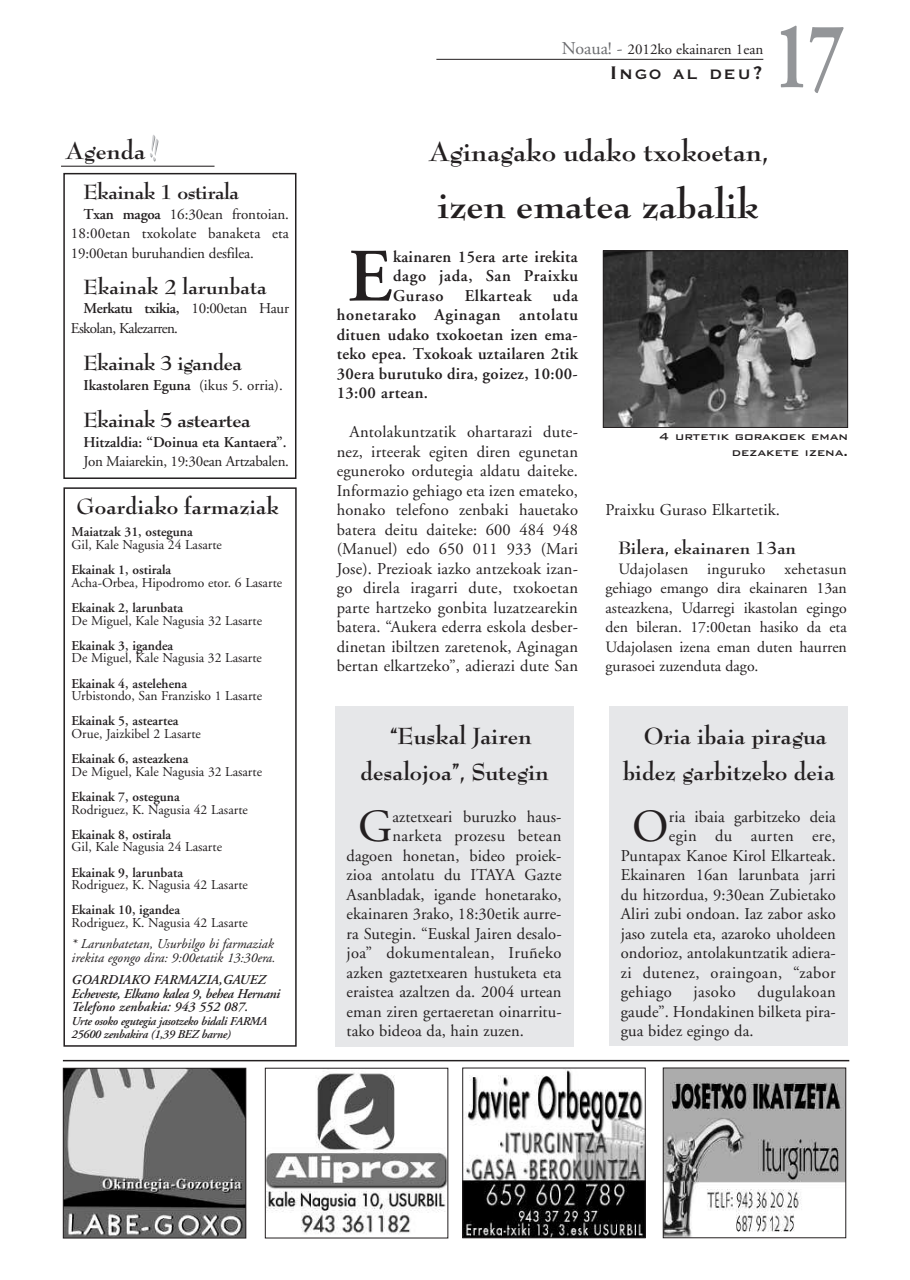
<style>
.page{position:relative;width:910px;height:1280px;background:#fff}
.page>*{position:absolute;margin:0;border:0;box-sizing:border-box;transform-origin:0 0}
.t1{font:700 95.55px "Adobe Garamond";color:#939598;scale:.7 1}
.t2{font:600 75.3px "Adobe Garamond";color:#231f20}
.t3{font:45.9px "Adobe Garamond";color:#231f20}
.t4{font:700 42px "Bernhard Modern";color:#231f20}
.t5{font:700 30px "Bernhard Modern";color:#231f20}
.t6{font:700 26.55px "Bernhard Modern";color:#231f20}
.t7{font:700 25.5px/36px "Bernhard Modern";color:#231f20;text-align:center}
.t8{font:700 24px "Bernhard Modern";color:#231f20}
.t9{font:700 22.5px "Bernhard Modern";letter-spacing:-.025em;color:#231f20}
.t10{font:700 22.5px "Bernhard Modern";color:#231f20}
.t11{font:700 19.5px "Bernhard Modern";color:#231f20}
.t12{font:700 18px "Copperplate Gothic BT";letter-spacing:.085em;color:#231f20}
.t13{font:16.5px/19.5px "Adobe Garamond";letter-spacing:.005em;color:#231f20;text-align:justify}
.t14{font:600 16.5px/19.5px "Adobe Garamond";letter-spacing:.02em;color:#231f20;text-align:justify}
.t15{font:16.5px "Adobe Garamond";letter-spacing:.025em;color:#231f20}
.t16{font:600 16.5px "Adobe Garamond";letter-spacing:.04em;color:#231f20}
.t17{font:15.75px/19.5px "Adobe Garamond";color:#231f20;text-align:justify}
.t18{font:15px/19.5px "Adobe Garamond";letter-spacing:-.01em;color:#231f20;text-align:justify}
.t19{font:600 15px "Adobe Garamond";color:#231f20}
.t20{font:15px/19.5px "Adobe Garamond";letter-spacing:-.04em;color:#231f20}
.t21{font:13.5px "Adobe Garamond";color:#231f20}
.t22{font:600 13.5px "Adobe Garamond";color:#231f20}
.t23{font:italic 600 13.5px/13.5px "Adobe Garamond";letter-spacing:.005em;color:#231f20}
.t24{font:italic 13.5px/13.5px "Adobe Garamond";color:#231f20}
.t25{font:500 13.5px/16.5px "Bank Gothic BT";color:#231f20;text-align:right}
.t26{font:italic 600 12px/13.5px "Adobe Garamond";letter-spacing:-.025em;color:#231f20}
.s1{font-weight:600}
.s2{font-weight:400}
.s3{font-size:18px;color:#6c6d70}
.s4{font-size:24px}
</style>
<div class="page">
<hr style="left:436px;top:59px;width:327px;height:1px;background:#231f20">
<hr style="left:61px;top:166px;width:154px;height:1px;background:#231f20">
<svg style="left:150px;top:135px;width:8px;height:27px"></svg>
<div style="left:63px;top:487px;width:234px;height:560px;border:2px solid #231f20"></div>
<div style="left:63px;top:173px;width:233px;height:306px;border:2px solid #231f20"></div>
<img style="left:605px;top:253px;width:241px;height:173px">
<div style="left:603px;top:251px;width:245px;height:177px;border:1px solid #231f20"></div>
<div style="left:609px;top:707px;width:239px;height:339px;background:#e6e7e9"></div>
<div style="left:335px;top:706px;width:239px;height:341px;background:#e6e7e9"></div>
<hr style="left:63px;top:1060px;width:786px;height:1px;background:#231f20">
<img style="left:65px;top:1070px;width:179px;height:166px">
<div style="left:63px;top:1068px;width:183px;height:170px;border:1px solid #231f20"></div>
<img style="left:267px;top:1073px;width:179px;height:161px">
<img style="left:465px;top:1070px;width:178px;height:166px">
<div style="left:463px;top:1068px;width:182px;height:170px;border:1px solid #231f20"></div>
<img style="left:665px;top:1070px;width:179px;height:166px">
<div style="left:663px;top:1068px;width:183px;height:170px;border:1px solid #231f20"></div>
<h3 class="t6" style="left:65px;top:139px;width:82px">Agenda</h3>
<h3 class="t9" style="left:84px;top:182px;width:157px">Ekainak 1 ostirala</h3>
<p class="t18" style="left:71px;top:206px;width:220px;text-indent:13px"><span class="s1">Txan magoa</span> 16:30ean frontoian.<br>18:00etan txokolate banaketa eta 19:00etan buruhandien desfilea.</p>
<h3 class="t10" style="left:84px;top:276px;width:185px">Ekainak 2 larunbata</h3>
<p class="t20" style="left:71px;top:300px;width:220px;text-indent:13px"><span class="s1">Merkatu txikia,</span> 10:00etan Haur<br>Eskolan, Kalezarren.</p>
<h3 class="t9" style="left:84px;top:353px;width:160px">Ekainak 3 igandea</h3>
<p class="t19" style="left:84px;top:379px;width:201px">Ikastolaren Eguna <span class="s2">(ikus 5. orria).</span></p>
<h3 class="t9" style="left:84px;top:410px;width:169px">Ekainak 5 asteartea</h3>
<p class="t19" style="left:84px;top:436px;width:204px">Hitzaldia: “Doinua eta Kantaera”.</p>
<p class="t18" style="left:84px;top:453px;width:207px">Jon Maiarekin, 19:30ean Artzabalen.</p>
<h3 class="t8" style="left:77px;top:496px;width:204px">Goardiako farmaziak</h3>
<p class="t22" style="left:72px;top:527px;width:123px">Maiatzak 31, osteguna</p>
<p class="t21" style="left:72px;top:539px;width:152px">Gil, Kale Nagusia 24 Lasarte</p>
<p class="t22" style="left:72px;top:565px;width:101px">Ekainak 1, ostirala</p>
<p class="t21" style="left:72px;top:577px;width:212px">Acha-Orbea, Hipodromo etor. 6 Lasarte</p>
<p class="t22" style="left:72px;top:602px;width:113px">Ekainak 2, larunbata</p>
<p class="t21" style="left:72px;top:615px;width:192px">De Miguel, Kale Nagusia 32 Lasarte</p>
<p class="t22" style="left:72px;top:640px;width:103px">Ekainak 3, igandea</p>
<p class="t21" style="left:72px;top:653px;width:192px">De Miguel, Kale Nagusia 32 Lasarte</p>
<p class="t22" style="left:72px;top:678px;width:117px">Ekainak 4, astelehena</p>
<p class="t21" style="left:72px;top:691px;width:192px">Urbistondo, San Franzisko 1 Lasarte</p>
<p class="t22" style="left:72px;top:716px;width:108px">Ekainak 5, asteartea</p>
<p class="t21" style="left:72px;top:728px;width:131px">Orue, Jaizkibel 2 Lasarte</p>
<p class="t22" style="left:72px;top:754px;width:118px">Ekainak 6, asteazkena</p>
<p class="t21" style="left:72px;top:766px;width:192px">De Miguel, Kale Nagusia 32 Lasarte</p>
<p class="t22" style="left:72px;top:791px;width:110px">Ekainak 7, osteguna</p>
<p class="t21" style="left:72px;top:804px;width:178px">Rodriguez, K. Nagusia 42 Lasarte</p>
<p class="t22" style="left:72px;top:829px;width:101px">Ekainak 8, ostirala</p>
<p class="t21" style="left:72px;top:842px;width:152px">Gil, Kale Nagusia 24 Lasarte</p>
<p class="t22" style="left:72px;top:867px;width:113px">Ekainak 9, larunbata</p>
<p class="t21" style="left:72px;top:880px;width:178px">Rodriguez, K. Nagusia 42 Lasarte</p>
<p class="t22" style="left:72px;top:905px;width:110px">Ekainak 10, igandea</p>
<p class="t21" style="left:72px;top:917px;width:178px">Rodriguez, K. Nagusia 42 Lasarte</p>
<p class="t24" style="left:72px;top:938px;width:206px">* Larunbatetan, Usurbilgo bi farmaziak irekita egongo dira: 9:00etatik 13:30era.</p>
<p class="t23" style="left:72px;top:974px;width:210px">GOARDIAKO FARMAZIA,GAUEZ<br>Echeveste, Elkano kalea 9, behea Hernani<br>Telefono zenbakia: 943 552 087.</p>
<p class="t26" style="left:72px;top:1015px;width:197px">Urte osoko egutegia jasotzeko bidali FARMA<br>25600 zenbakira (1,39 BEZ barne)</p>
<p class="t18" style="left:562px;top:41px;width:203px"><span class="s3">Noaua! -</span> 2012ko ekainaren 1ean</p>
<p class="t12" style="left:609px;top:62px;width:155px"><span class="s4">I</span>NGO AL DEU<span class="s4">?</span></p>
<h1 class="t1" style="left:774px;top:19px;width:101px">17</h1>
<h3 class="t5" style="left:428px;top:138px;width:342px">Aginagako udako txokoetan,</h3>
<h3 class="t4" style="left:437px;top:186px;width:323px">izen ematea zabalik</h3>
<h2 class="t2" style="left:348px;top:247px;width:45px">E</h2>
<p class="t14" style="left:393px;top:248px;width:187px">kainaren 15era arte irekita dago jada, San Praixku Guraso</p>
<p class="t14" style="left:337px;top:287px;width:243px;text-indent:216px">uda honetarako Aginagan antolatu dituen udako txokoetan izen ema&shy;teko epea. Txokoak uztailaren 2tik 30era burutuko dira, goizez, 10:00- 13:00 artean.</p>
<p class="t13" style="left:337px;top:423px;width:243px;text-indent:13px">Antolakuntzatik ohartarazi dute&shy;nez, irteerak egiten diren egunetan eguneroko ordutegia aldatu daiteke.<br>Informazio gehiago eta izen emateko, honako telefono zenbaki hauetako batera deitu daiteke: 600 484 948 (Manuel) edo 650 011 933 (Mari Jose). Prezioak iazko antzekoak izan&shy;go direla iragarri dute, txokoetan parte hartzeko gonbita luzatzearekin batera. “Aukera ederra eskola desber&shy;dinetan ibiltzen zaretenok, Aginagan bertan elkartzeko”, adierazi dute San</p>
<p class="t16" style="left:465px;top:289px;width:68px">Elkarteak</p>
<h3 class="t7" style="left:360px;top:719px;width:190px">“Euskal Jairen desalojoa”, Sutegin</h3>
<h3 class="t3" style="left:358px;top:808px;width:36px">G</h3>
<p class="t13" style="left:392px;top:808px;width:171px">aztetxeari buruzko haus-</p>
<p class="t15" style="left:392px;top:829px;width:171px">narketa prozesu betean</p>
<p class="t13" style="left:347px;top:847px;width:216px">dagoen honetan, bideo proiek-</p>
<p class="t13" style="left:347px;top:866px;width:216px">zioa antolatu du ITAYA Gazte</p>
<p class="t13" style="left:347px;top:886px;width:216px">Asanbladak, igande honetarako,</p>
<p class="t13" style="left:347px;top:905px;width:216px">ekainaren 3rako, 18:30etik aurre-</p>
<p class="t13" style="left:347px;top:925px;width:216px">ra Sutegin. “Euskal Jairen desalo-</p>
<p class="t15" style="left:347px;top:946px;width:216px">joa” dokumentalean, Iruñeko</p>
<p class="t13" style="left:347px;top:964px;width:216px">azken gaztetxearen hustuketa eta</p>
<p class="t13" style="left:347px;top:983px;width:216px">eraistea azaltzen da. 2004 urtean</p>
<p class="t13" style="left:347px;top:1003px;width:216px">eman ziren gertaeretan oinarritu-</p>
<p class="t13" style="left:347px;top:1022px;width:179px">tako bideoa da, hain zuzen.</p>
<p class="t25" style="left:659px;top:427px;width:191px">4 urtetik gorakoek eman dezakete izena.</p>
<p class="t13" style="left:606px;top:502px;width:176px">Praixku Guraso Elkartetik.</p>
<p class="t11" style="left:618px;top:539px;width:179px">Bilera, ekainaren 13an</p>
<p class="t17" style="left:606px;top:561px;width:243px;text-indent:13px">Udajolasen inguruko xehetasun gehiago emango dira ekainaren 13an asteazkena, Udarregi ikastolan egingo den bileran. 17:00etan hasiko da eta Udajolasen izena eman duten haurren gurasoei zuzenduta dago.</p>
<h3 class="t7" style="left:623px;top:719px;width:214px">Oria ibaia piragua bidez garbitzeko deia</h3>
<h3 class="t3" style="left:632px;top:808px;width:38px">O</h3>
<p class="t13" style="left:669px;top:808px;width:168px">ria ibaia garbitzeko deia</p>
<p class="t15" style="left:669px;top:829px;width:168px">egin du aurten ere,</p>
<p class="t13" style="left:621px;top:847px;width:216px">Puntapax Kanoe Kirol Elkarteak.</p>
<p class="t13" style="left:621px;top:867px;width:216px">Ekainaren 16an larunbata jarri</p>
<p class="t13" style="left:621px;top:886px;width:216px">du hitzordua, 9:30ean Zubietako</p>
<p class="t13" style="left:621px;top:906px;width:216px">Aliri zubi ondoan. Iaz zabor asko</p>
<p class="t13" style="left:621px;top:925px;width:216px">jaso zutela eta, azaroko uholdeen</p>
<p class="t13" style="left:621px;top:945px;width:216px">ondorioz, antolakuntzatik adiera-</p>
<p class="t15" style="left:621px;top:966px;width:216px">zi dutenez, oraingoan, “zabor</p>
<p class="t15" style="left:621px;top:985px;width:53px">gehiago</p>
<p class="t13" style="left:694px;top:984px;width:44px">jasoko</p>
<p class="t13" style="left:621px;top:984px;width:216px;text-indent:137px">dugulakoan gaude”. Hondakinen bilketa pira&shy;gua bidez egingo da.</p>
</div>
